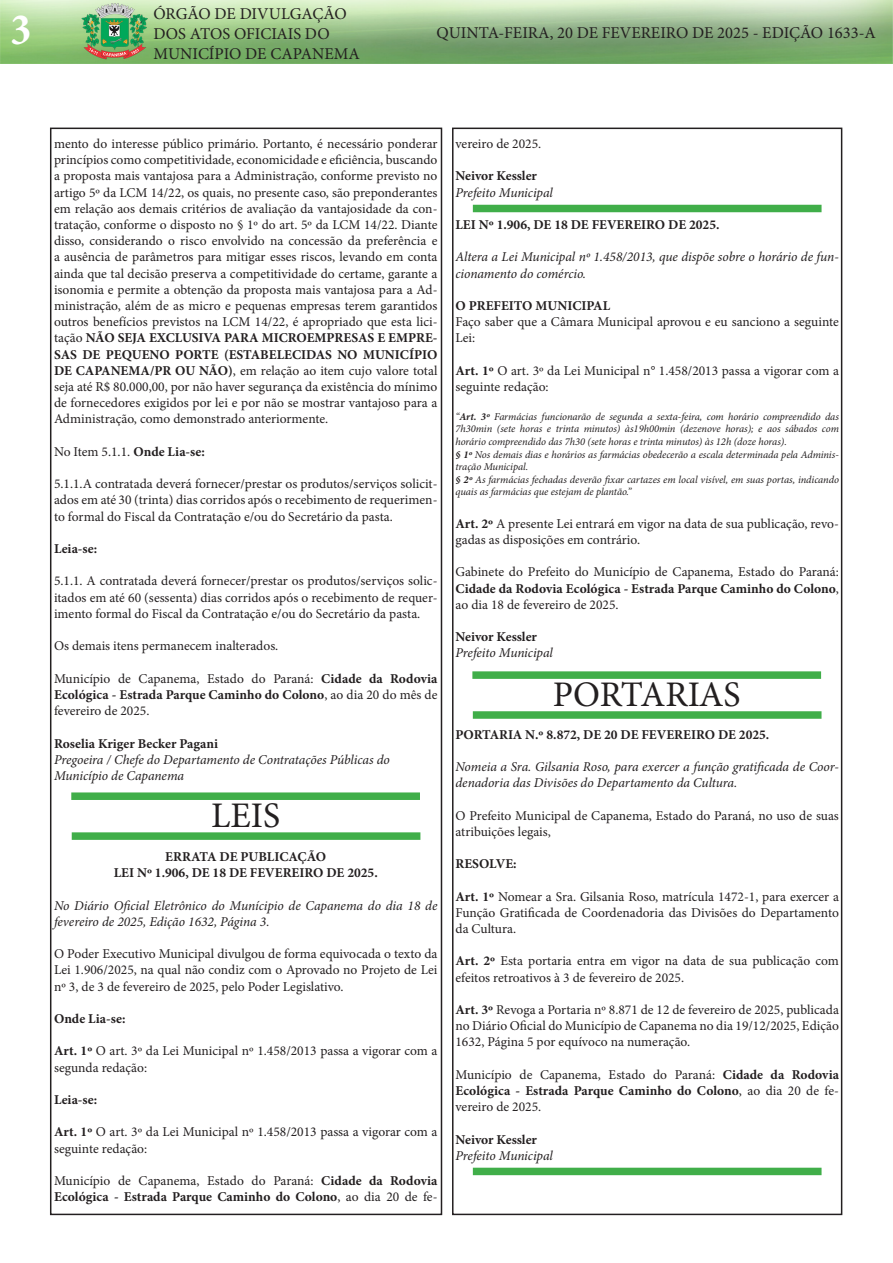
<style>
.page{position:relative;width:893px;height:1263px;background:#fff}
.page>*{position:absolute;margin:0;border:0;box-sizing:border-box;transform-origin:0 0}
.t1{font:700 condensed 45px "Minion Pro";color:#fff}
.t2{font:36px "Minion Pro";color:#231f20}
.t3{font:16.5px/19.8px "Minion Pro";color:#231f20}
.t4{font:13.5px/16.2px "Minion Pro";color:#231f20;text-align:justify}
.t5{font:italic 13.5px/16.2px "Minion Pro";letter-spacing:-.005em;color:#231f20}
.t6{font:700 13.5px/16.2px "Minion Pro";color:#231f20}
.t7{font:italic 10.5px/12.6px "Minion Pro";letter-spacing:-.005em;color:#231f20}
.s1{font-weight:700}
.s2{font-weight:400}
</style>
<div class="page">
<div style="left:50px;top:128px;width:392px;height:1087px;border:2px solid #231f20"></div>
<img style="left:0;top:0;width:893px;height:64px">
<div style="left:452px;top:128px;width:390px;height:1087px;border:2px solid #231f20"></div>
<div style="left:72px;top:832px;width:348px;height:8px;background:#40ae49"></div>
<div style="left:71px;top:792px;width:349px;height:8px;background:#40ae49"></div>
<div style="left:473px;top:205px;width:348px;height:7px;background:#40ae49"></div>
<div style="left:473px;top:711px;width:348px;height:8px;background:#40ae49"></div>
<div style="left:472px;top:671px;width:349px;height:8px;background:#40ae49"></div>
<div style="left:473px;top:1168px;width:348px;height:7px;background:#40ae49"></div>
<h1 class="t1" style="left:11px;top:-1px;width:22px">3</h1>
<p class="t3" style="left:153px;top:4px;width:208px">ÓRGÃO DE DIVULGAÇÃO<br>DOS ATOS OFICIAIS DO<br>MUNICÍPIO DE CAPANEMA</p>
<p class="t3" style="left:437px;top:23px;width:441px">QUINTA-FEIRA, 20 DE FEVEREIRO DE 2025 - EDIÇÃO 1633-A</p>
<p class="t4" style="left:54px;top:136px;width:385px">mento do interesse público primário. Portanto, é necessário ponderar princípios como competitividade, economicidade e eficiência, buscando a proposta mais vantajosa para a Administração, conforme previsto no artigo 5º da LCM 14/22, os quais, no presente caso, são preponderantes em relação aos demais critérios de avaliação da vantajosidade da con&shy;tratação, conforme o disposto no § 1º do art. 5º da LCM 14/22. Diante disso, considerando o risco envolvido na concessão da preferência e a ausência de parâmetros para mitigar esses riscos, levando em conta ainda que tal decisão preserva a competitividade do certame, garante a isonomia e permite a obtenção da proposta mais vantajosa para a Ad&shy;ministração, além de as micro e pequenas empresas terem garantidos outros benefícios previstos na LCM 14/22, é apropriado que esta lici&shy;tação <span class="s1">NÃO SEJA EXCLUSIVA PARA MICROEMPRESAS E EMPRE-SAS DE PEQUENO PORTE (ESTABELECIDAS NO MUNICÍPIO DE CAPANEMA/PR OU NÃO)</span>, em relação ao item cujo valore total seja até R$ 80.000,00, por não haver segurança da existência do mínimo de fornecedores exigidos por lei e por não se mostrar vantajoso para a Administração, como demonstrado anteriormente.</p>
<p class="t4" style="left:54px;top:443px;width:152px">No Item 5.1.1. <span class="s1">Onde Lia-se:</span></p>
<p class="t4" style="left:54px;top:476px;width:385px">5.1.1.A contratada deverá fornecer/prestar os produtos/serviços solicit&shy;ados em até 30 (trinta) dias corridos após o recebimento de requerimen&shy;to formal do Fiscal da Contratação e/ou do Secretário da pasta.</p>
<p class="t6" style="left:54px;top:540px;width:45px">Leia-se:</p>
<p class="t4" style="left:54px;top:573px;width:385px">5.1.1. A contratada deverá fornecer/prestar os produtos/serviços solic&shy;itados em até 60 (sessenta) dias corridos após o recebimento de requer&shy;imento formal do Fiscal da Contratação e/ou do Secretário da pasta.</p>
<p class="t4" style="left:54px;top:638px;width:226px">Os demais itens permanecem inalterados.</p>
<p class="t4" style="left:54px;top:670px;width:385px">Município de Capanema, Estado do Paraná: <span class="s1">Cidade da Rodovia Ecológica - Estrada Parque Caminho do Colono</span>, ao dia 20 do mês de fevereiro de 2025.</p>
<p class="t6" style="left:54px;top:735px;width:166px">Roselia Kriger Becker Pagani</p>
<p class="t5" style="left:54px;top:751px;width:337px">Pregoeira / Chefe do Departamento de Contratações Públicas do</p>
<p class="t5" style="left:54px;top:767px;width:132px">Município de Capanema</p>
<p class="t2" style="left:211px;top:791px;width:71px">LEIS</p>
<p class="t6" style="left:165px;top:848px;width:162px">ERRATA DE PUBLICAÇÃO</p>
<p class="t6" style="left:114px;top:864px;width:266px">LEI Nº 1.906, DE 18 DE FEVEREIRO DE 2025.</p>
<p class="t5" style="left:54px;top:897px;width:385px">No Diário Oficial Eletrônico do Munícipio de Capanema do dia 18 de fevereiro de 2025, Edição 1632, Página 3.</p>
<p class="t4" style="left:54px;top:946px;width:385px">O Poder Executivo Municipal divulgou de forma equivocada o texto da Lei 1.906/2025, na qual não condiz com o Aprovado no Projeto de Lei nº 3, de 3 de fevereiro de 2025, pelo Poder Legislativo.</p>
<p class="t6" style="left:54px;top:1010px;width:73px">Onde Lia-se:</p>
<p class="t4" style="left:54px;top:1043px;width:385px"><span class="s1">Art. 1º</span> O art. 3º da Lei Municipal nº 1.458/2013 passa a vigorar com a segunda redação:</p>
<p class="t6" style="left:54px;top:1091px;width:45px">Leia-se:</p>
<p class="t4" style="left:54px;top:1124px;width:385px"><span class="s1">Art. 1º</span> O art. 3º da Lei Municipal nº 1.458/2013 passa a vigorar com a seguinte redação:</p>
<p class="t6" style="left:54px;top:1172px;width:385px"><span class="s2">Município de Capanema, Estado do Paraná:</span> Cidade da Rodovia<br>Ecológica - Estrada Parque Caminho do Colono<span class="s2">, ao dia 20 de fe-</span></p>
<p class="t4" style="left:455px;top:136px;width:87px">vereiro de 2025.</p>
<p class="t6" style="left:455px;top:168px;width:83px">Neivor Kessler</p>
<p class="t5" style="left:455px;top:184px;width:99px">Prefeito Municipal</p>
<p class="t6" style="left:455px;top:216px;width:266px">LEI Nº 1.906, DE 18 DE FEVEREIRO DE 2025.</p>
<p class="t5" style="left:455px;top:249px;width:385px">Altera a Lei Municipal nº 1.458/2013, que dispõe sobre o horário de fun&shy;cionamento do comércio.</p>
<p class="t6" style="left:455px;top:297px;width:156px">O PREFEITO MUNICIPAL</p>
<p class="t4" style="left:455px;top:314px;width:385px">Faço saber que a Câmara Municipal aprovou e eu sanciono a seguinte<br>Lei:</p>
<p class="t4" style="left:455px;top:362px;width:385px"><span class="s1">Art. 1º</span> O art. 3º da Lei Municipal n° 1.458/2013 passa a vigorar com a seguinte redação:</p>
<p class="t7" style="left:455px;top:410px;width:385px;text-align:justify">“<span class="s1">Art. 3º</span> Farmácias funcionarão de segunda a sexta-feira, com horário compreendido das 7h30min (sete horas e trinta minutos) às19h00min (dezenove horas); e aos sábados com horário compreendido das 7h30 (sete horas e trinta minutos) às 12h (doze horas).</p>
<p class="t7" style="left:455px;top:448px;width:385px"><span class="s1">§ 1º</span> Nos demais dias e horários as farmácias obedecerão a escala determinada pela Adminis&shy;tração Municipal.</p>
<p class="t7" style="left:455px;top:473px;width:385px"><span class="s1">§ 2º</span> As farmácias fechadas deverão fixar cartazes em local visível, em suas portas, indicando quais as farmácias que estejam de plantão.”</p>
<p class="t4" style="left:455px;top:515px;width:385px"><span class="s1">Art. 2º</span> A presente Lei entrará em vigor na data de sua publicação, revo&shy;gadas as disposições em contrário.</p>
<p class="t4" style="left:455px;top:564px;width:385px">Gabinete do Prefeito do Município de Capanema, Estado do Paraná:<br><span class="s1">Cidade da Rodovia Ecológica - Estrada Parque Caminho do Colono</span>, ao dia 18 de fevereiro de 2025.</p>
<p class="t6" style="left:455px;top:629px;width:83px">Neivor Kessler</p>
<p class="t5" style="left:455px;top:645px;width:99px">Prefeito Municipal</p>
<p class="t2" style="left:553px;top:670px;width:189px">PORTARIAS</p>
<p class="t6" style="left:455px;top:726px;width:315px">PORTARIA N.º 8.872, DE 20 DE FEVEREIRO DE 2025.</p>
<p class="t5" style="left:455px;top:758px;width:385px">Nomeia a Sra. Gilsania Roso, para exercer a função gratificada de Coor&shy;denadoria das Divisões do Departamento da Cultura.</p>
<p class="t4" style="left:455px;top:807px;width:385px">O Prefeito Municipal de Capanema, Estado do Paraná, no uso de suas atribuições legais,</p>
<p class="t6" style="left:455px;top:855px;width:63px">RESOLVE:</p>
<p class="t4" style="left:455px;top:888px;width:385px"><span class="s1">Art. 1º</span> Nomear a Sra. Gilsania Roso, matrícula 1472-1, para exercer a Função Gratificada de Coordenadoria das Divisões do Departamento da Cultura.</p>
<p class="t4" style="left:455px;top:953px;width:385px"><span class="s1">Art. 2º</span> Esta portaria entra em vigor na data de sua publicação com efeitos retroativos à 3 de fevereiro de 2025.</p>
<p class="t4" style="left:455px;top:1001px;width:385px"><span class="s1">Art. 3º</span> Revoga a Portaria nº 8.871 de 12 de fevereiro de 2025, publicada no Diário Oficial do Município de Capanema no dia 19/12/2025, Edição 1632, Página 5 por equívoco na numeração.</p>
<p class="t4" style="left:455px;top:1066px;width:385px">Município de Capanema, Estado do Paraná: <span class="s1">Cidade da Rodovia Ecológica - Estrada Parque Caminho do Colono</span>, ao dia 20 de fe&shy;vereiro de 2025.</p>
<p class="t6" style="left:455px;top:1131px;width:83px">Neivor Kessler</p>
<p class="t5" style="left:455px;top:1147px;width:99px">Prefeito Municipal</p>
</div>
